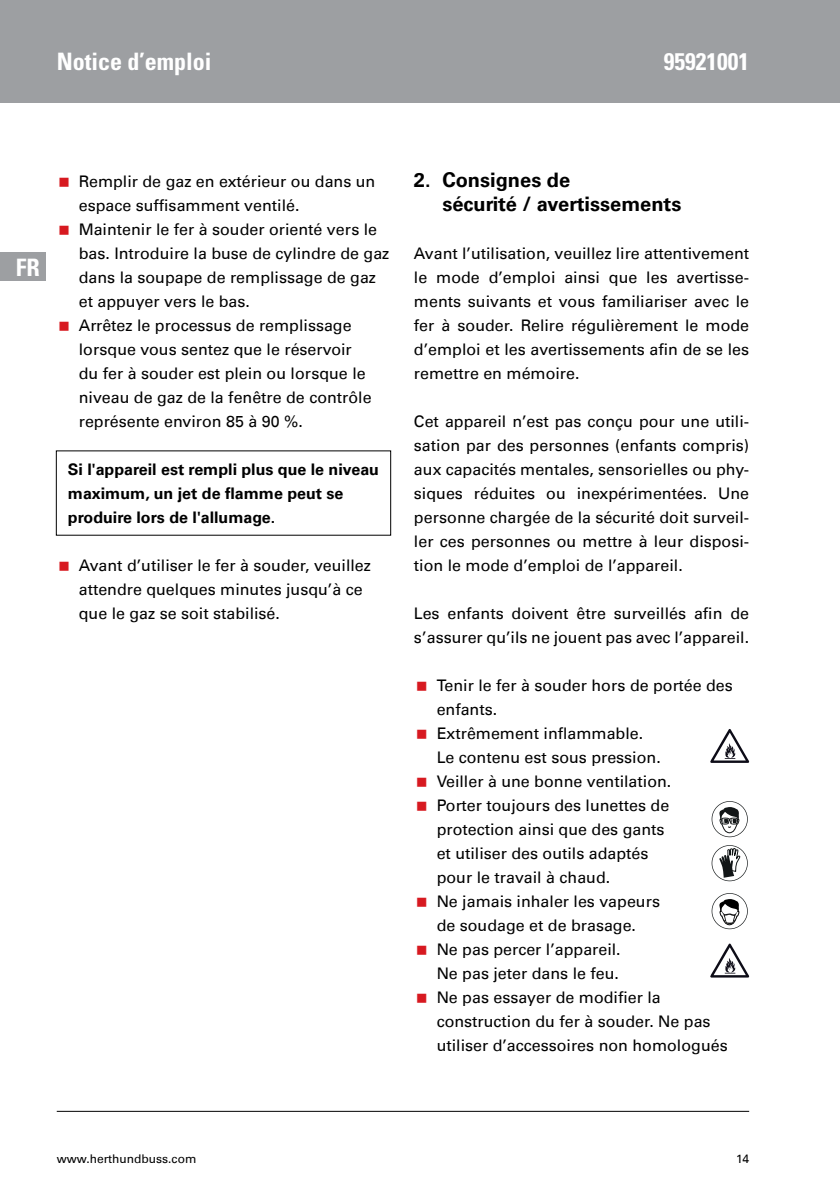
<style>
.page{position:relative;width:840px;height:1191px;background:#fff}
.page>*{position:absolute;margin:0;border:0;box-sizing:border-box;transform-origin:0 0}
.t1{font:700 condensed 24px "Univers";color:#fff}
.t2{font:700 20px/24px "Univers Com 65";color:#000}
.t3{font:16px/24px "Univers Com 55 Roman";color:#000}
.t4{font:700 16px/24px "Univers Com 65";color:#000}
.t5{font:12px "Univers Com 55 Roman";color:#000}
</style>
<div class="page">
<div style="left:0;top:0;width:839px;height:102px;background:#9d9fa2"></div>
<hr style="left:57px;top:1111px;width:691px;height:1px;background:#000">
<div style="left:0;top:252px;width:45px;height:29px;background:#9d9fa2"></div>
<svg style="left:710px;top:729px;width:38px;height:34px"></svg>
<svg style="left:711px;top:801px;width:36px;height:36px"></svg>
<svg style="left:711px;top:845px;width:36px;height:36px"></svg>
<svg style="left:711px;top:893px;width:36px;height:36px"></svg>
<svg style="left:710px;top:943px;width:38px;height:34px"></svg>
<h1 class="t1" style="left:57px;top:47px;width:156px">Notice d’emploi</h1>
<h1 class="t1" style="left:663px;top:47px;width:87px">95921001</h1>
<h1 class="t1" style="left:16px;top:252px;width:25px">FR</h1>
<p class="t3" style="left:79px;top:169px;width:312px">Remplir de gaz en extérieur ou dans un espace suffisamment ventilé.<br>Maintenir le fer à souder orienté vers le bas. Introduire la buse de cylindre de gaz dans la soupape de remplissage de gaz et appuyer vers le bas.<br>Arrêtez le processus de remplissage lorsque vous sentez que le réservoir<br>du fer à souder est plein ou lorsque le niveau de gaz de la fenêtre de contrôle représente environ 85 à 90 %.</p>
<p class="t4" style="left:68px;top:457px;width:312px">Si l'appareil est rempli plus que le niveau maximum, un jet de flamme peut se produire lors de l'allumage.</p>
<p class="t3" style="left:79px;top:553px;width:293px">Avant d’utiliser le fer à souder, veuillez attendre quelques minutes jusqu’à ce que le gaz se soit stabilisé.</p>
<p class="t2" style="left:442px;top:167px;width:240px;text-indent:-28px">2. Consignes de<br>sécurité / avertissements</p>
<p class="t3" style="left:414px;top:241px;width:336px;text-align:justify">Avant l’utilisation, veuillez lire attentivement le mode d’emploi ainsi que les avertisse&shy;ments suivants et vous familiariser avec le fer à souder. Relire régulièrement le mode d’emploi et les avertissements afin de se les remettre en mémoire.</p>
<p class="t3" style="left:414px;top:409px;width:336px;text-align:justify">Cet appareil n’est pas conçu pour une utili&shy;sation par des personnes (enfants compris) aux capacités mentales, sensorielles ou phy&shy;siques réduites ou inexpérimentées. Une personne chargée de la sécurité doit surveil&shy;ler ces personnes ou mettre à leur disposi&shy;tion le mode d’emploi de l’appareil.</p>
<p class="t3" style="left:414px;top:601px;width:336px">Les enfants doivent être surveillés afin de s’assurer qu’ils ne jouent pas avec l’appareil.</p>
<p class="t3" style="left:436px;top:673px;width:297px">Tenir le fer à souder hors de portée des enfants.<br>Extrêmement inflammable.<br>Le contenu est sous pression.<br>Veiller à une bonne ventilation.<br>Porter toujours des lunettes de protection ainsi que des gants<br>et utiliser des outils adaptés<br>pour le travail à chaud.<br>Ne jamais inhaler les vapeurs<br>de soudage et de brasage.<br>Ne pas percer l’appareil.<br>Ne pas jeter dans le feu.<br>Ne pas essayer de modifier la construction du fer à souder. Ne pas utiliser d’accessoires non homologués</p>
<p class="t5" style="left:57px;top:1151px;width:141px">www.herthundbuss.com</p>
<p class="t5" style="left:735px;top:1151px;width:14px">14</p>
</div>
